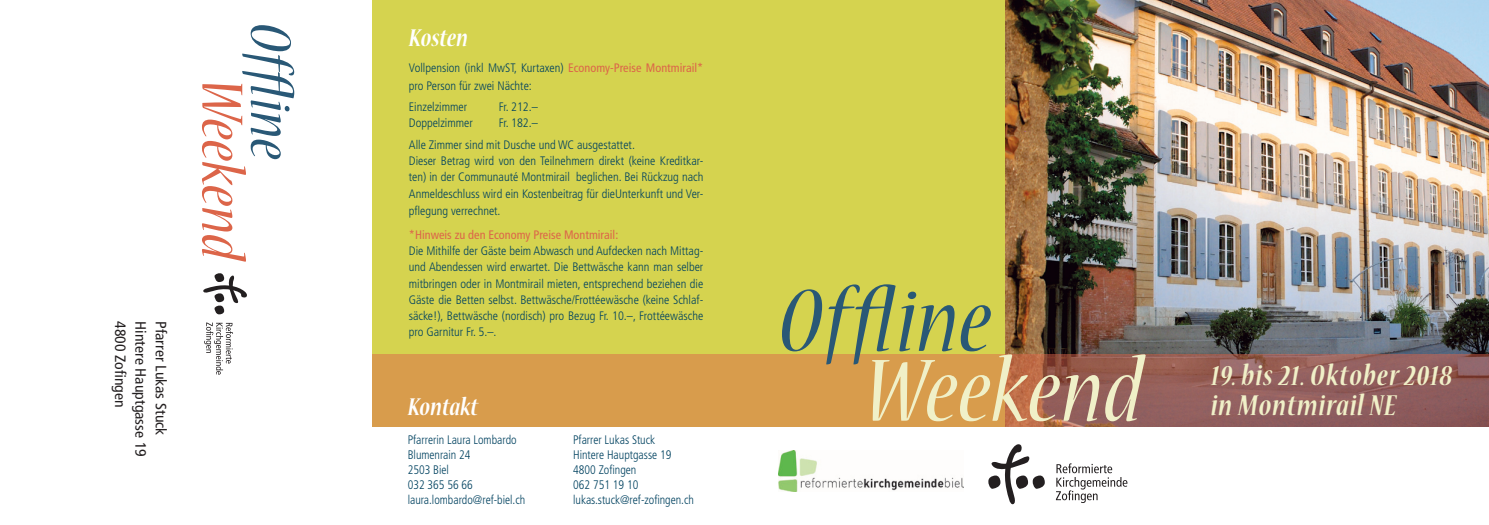
<style>
.page{position:relative;width:1489px;height:525px;background:#fff}
.page>*{position:absolute;margin:0;border:0;box-sizing:border-box;transform-origin:0 0}
.t1{font:italic condensed 100px "Nueva Std";letter-spacing:.015em;color:#295876;scale:1.12 1}
.t2{font:italic condensed 100px "Nueva Std";letter-spacing:.005em;color:#f0f0c8;scale:1.12 1}
.t3{font:italic condensed 65.88px "Nueva Std";color:#dc6549;scale:1.12 1}
.t4{font:italic condensed 65px "Nueva Std";color:#295876;scale:1.12 1}
.t5{font:italic 700 condensed 32.5px "Nueva Std";letter-spacing:.03em;color:#f0f0c8}
.t6{font:italic 700 condensed 27.5px "Nueva Std";color:#fff}
.t7{font:condensed 15px "Frutiger";color:#231f20;scale:1.05 1}
.t8{font:300 condensed 12.38px/15px "Frutiger";color:#004260;scale:.95 1}
.t9{font:300 condensed 12.25px/16.2px "Frutiger";color:#004260;text-align:justify}
.t10{font:condensed 12.25px "Frutiger";color:#dc6549}
.s1{font-weight:400;color:#dc6549}
</style>
<div class="page">
<img style="left:1004px;top:0;width:484px;height:354px">
<div style="left:372px;top:0;width:632px;height:426px;background:#d5d34f"></div>
<svg style="left:203px;top:273px;width:44px;height:41px"></svg>
<svg style="left:204px;top:322px;width:29px;height:52px"></svg>
<svg style="left:372px;top:354px;width:1116px;height:72px;background:#bb8151"></svg>
<img style="left:778px;top:450px;width:185px;height:41px">
<svg style="left:988px;top:444px;width:56px;height:60px"></svg>
<svg style="left:1055px;top:463px;width:72px;height:39px"></svg>
<p class="t7" style="left:129px;top:321px;width:84px;rotate:90deg">4800 Zofingen</p>
<p class="t7" style="left:149px;top:321px;width:131px;rotate:90deg">Hintere Hauptgasse 19</p>
<p class="t7" style="left:170px;top:321px;width:110px;rotate:90deg">Pfarrer Lukas Stuck</p>
<h3 class="t4" style="left:299px;top:23px;width:123px;rotate:90deg">Offline</h3>
<h2 class="t3" style="left:251px;top:79px;width:165px;rotate:90deg">Weekend</h2>
<h3 class="t6" style="left:409px;top:26px;width:60px">Kosten</h3>
<p class="t9" style="left:409px;top:59px;width:296px;line-height:17.5px">Vollpension (inkl MwST, Kurtaxen) <span class="s1">Economy-Preise Montmirail* </span>pro Person für zwei Nächte:</p>
<p class="t9" style="left:409px;top:99px;width:60px">Einzelzimmer</p>
<p class="t9" style="left:499px;top:99px;width:40px">Fr. 212.–</p>
<p class="t9" style="left:409px;top:115px;width:66px">Doppelzimmer</p>
<p class="t9" style="left:409px;top:113px;width:227px;line-height:21.2px;text-align:center">Fr. 182.–<br>Alle Zimmer sind mit Dusche und WC ausgestattet.</p>
<p class="t9" style="left:409px;top:153px;width:296px">Dieser Betrag wird von den Teilnehmern direkt (keine Kreditkar&shy;ten) in der Communauté Montmirail beglichen. Bei Rückzug nach Anmeldeschluss wird ein Kostenbeitrag für dieUnterkunft und Ver-</p>
<p class="t9" style="left:409px;top:203px;width:93px">pflegung verrechnet.</p>
<p class="t10" style="left:409px;top:227px;width:211px">*Hinweis zu den Economy Preise Montmirail:</p>
<p class="t9" style="left:409px;top:243px;width:296px">Die Mithilfe der Gäste beim Abwasch und Aufdecken nach Mittag&shy;und Abendessen wird erwartet. Die Bettwäsche kann man selber mitbringen oder in Montmirail mieten, entsprechend beziehen die Gäste die Betten selbst. Bettwäsche/Frottéewäsche (keine Schlaf&shy;säcke!), Bettwäsche (nordisch) pro Bezug Fr. 10.–, Frottéewäsche pro Garnitur Fr. 5.–.</p>
<h3 class="t6" style="left:407px;top:394px;width:72px">Kontakt</h3>
<p class="t8" style="left:407px;top:432px;width:125px">Pfarrerin Laura Lombardo<br>Blumenrain 24<br>2503 Biel<br>032 365 56 66 laura.lombardo@ref-biel.ch</p>
<p class="t8" style="left:573px;top:432px;width:129px">Pfarrer Lukas Stuck<br>Hintere Hauptgasse 19<br>4800 Zofingen<br>062 751 19 10 lukas.stuck@ref-zofingen.ch</p>
<h1 class="t1" style="left:778px;top:276px;width:192px">Offline</h1>
<h1 class="t2" style="left:864px;top:346px;width:249px">Weekend</h1>
<h3 class="t5" style="left:1210px;top:360px;width:243px">19. bis 21. Oktober 2018</h3>
<h3 class="t5" style="left:1210px;top:390px;width:187px">in Montmirail NE</h3>
</div>
